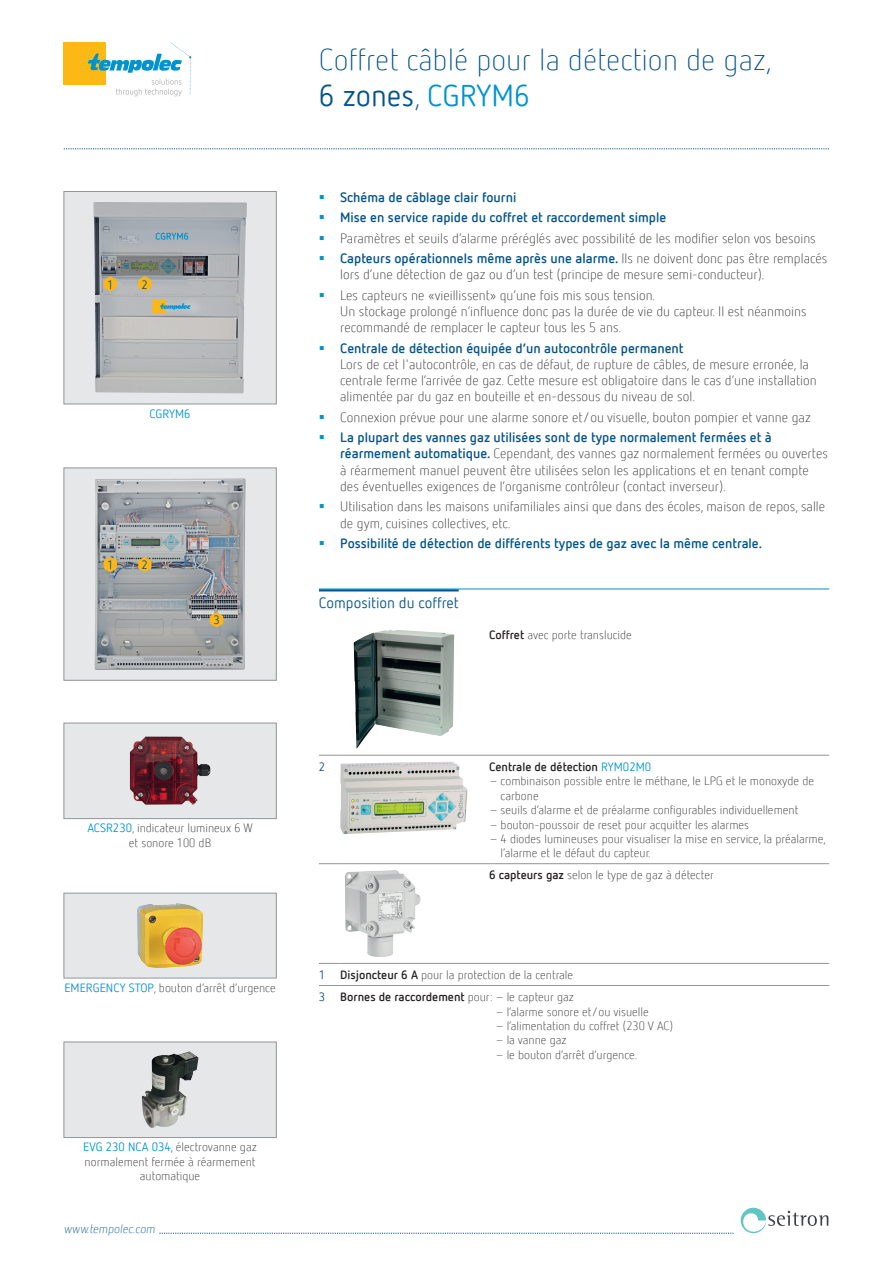
<style>
.page{position:relative;width:893px;height:1263px;background:#fff}
.page>*{position:absolute;margin:0;border:0;box-sizing:border-box;transform-origin:0 0}
.Titre{font:300 30px/36px "Netto Offc Pro";color:#045389}
.Sous-titre{font:15px "Netto Offc Pro";color:#045389}
.Retrait{font:300 13.5px/16.2px "Netto Offc Pro";color:#231f20}
.t1{font:700 13.5px "Netto Offc Pro";color:#045389}
.Tableau{font:300 12px/14.4px "Netto Offc Pro";color:#231f20}
.Légende{font:300 12px/14.4px "Netto Offc Pro";color:#231f20;text-align:center}
.Tableau-2{font:700 12px "Netto Offc Pro";color:#231f20}
.t2{font:300 12px "Netto Offc Pro";color:#045389}
.Tableau-3{font:12px "Netto Offc Pro";color:#045389}
.Légende-2{font:12px "Netto Offc Pro";color:#0093d0}
.s1{font-weight:400}
.s2{font-weight:400;color:#0093d0}
.s3{font-weight:700;color:#045389}
.s4{font-weight:700}
.s5{font-weight:300}
</style>
<div class="page">
<svg style="left:159px;top:1233px;width:574px;height:1px"></svg>
<svg style="left:741px;top:1208px;width:87px;height:25px"></svg>
<div style="left:64px;top:43px;width:42px;height:42px;background:#fcb814"></div>
<svg style="left:88px;top:43px;width:103px;height:53px"></svg>
<svg style="left:64px;top:148px;width:765px;height:1px"></svg>
<div style="left:64px;top:468px;width:212px;height:212px;background:#e6e7e9"></div>
<img style="left:95px;top:478px;width:151px;height:192px">
<div style="left:64px;top:468px;width:212px;height:212px;border:1px solid #939598"></div>
<hr style="left:319px;top:589px;width:510px;height:1px;background:#0093d0">
<hr style="left:319px;top:589px;width:140px;height:2px;background:#045389">
<svg style="left:319px;top:755px;width:21px;height:1px"></svg>
<hr style="left:340px;top:755px;width:149px;height:1px;background:#939598">
<hr style="left:489px;top:755px;width:340px;height:1px;background:#939598">
<svg style="left:319px;top:863px;width:21px;height:1px"></svg>
<hr style="left:340px;top:863px;width:149px;height:1px;background:#939598">
<hr style="left:489px;top:863px;width:340px;height:1px;background:#939598">
<svg style="left:319px;top:963px;width:21px;height:1px"></svg>
<hr style="left:340px;top:963px;width:149px;height:1px;background:#939598">
<hr style="left:489px;top:963px;width:340px;height:1px;background:#939598">
<svg style="left:319px;top:985px;width:21px;height:1px"></svg>
<hr style="left:340px;top:985px;width:149px;height:1px;background:#939598">
<hr style="left:489px;top:985px;width:340px;height:1px;background:#939598">
<img style="left:354px;top:630px;width:100px;height:119px">
<img style="left:340px;top:761px;width:128px;height:73px">
<img style="left:345px;top:870px;width:76px;height:87px">
<svg style="left:104px;top:557px;width:13px;height:15px"></svg>
<svg style="left:138px;top:557px;width:13px;height:15px"></svg>
<svg style="left:210px;top:612px;width:13px;height:15px"></svg>
<div style="left:64px;top:723px;width:212px;height:96px;background:#e6e7e9"></div>
<img style="left:130px;top:737px;width:80px;height:68px">
<div style="left:64px;top:723px;width:212px;height:96px;border:1px solid #939598"></div>
<div style="left:64px;top:893px;width:212px;height:85px;background:#e6e7e9"></div>
<img style="left:138px;top:904px;width:65px;height:63px">
<div style="left:64px;top:893px;width:212px;height:85px;border:1px solid #939598"></div>
<div style="left:64px;top:1042px;width:212px;height:95px;background:#e6e7e9"></div>
<img style="left:145px;top:1051px;width:44px;height:45px">
<div style="left:64px;top:1042px;width:212px;height:96px;border:1px solid #939598"></div>
<div style="left:64px;top:191px;width:212px;height:213px;background:#e6e7e9"></div>
<img style="left:93px;top:202px;width:154px;height:191px">
<div style="left:64px;top:191px;width:212px;height:213px;border:1px solid #939598"></div>
<svg style="left:104px;top:276px;width:13px;height:15px"></svg>
<svg style="left:138px;top:276px;width:13px;height:15px"></svg>
<p class="Tableau-3" style="left:107px;top:277px;width:8px">1</p>
<p class="Tableau-3" style="left:142px;top:277px;width:8px">2</p>
<p class="Légende-2" style="left:149px;top:406px;width:43px">CGRYM6</p>
<p class="Tableau-3" style="left:107px;top:557px;width:8px">1</p>
<p class="Tableau-3" style="left:142px;top:557px;width:8px">2</p>
<p class="Tableau-3" style="left:213px;top:612px;width:8px">3</p>
<p class="Titre" style="left:319px;top:41px;width:454px">Coffret câblé pour la détection de gaz,<br><span class="s1">6 zones</span>, <span class="s2">CGRYM6</span></p>
<p class="t1" style="left:340px;top:188px;width:178px">Schéma de câblage clair fourni</p>
<p class="t1" style="left:340px;top:209px;width:328px">Mise en service rapide du coffret et raccordement simple</p>
<p class="Retrait" style="left:340px;top:230px;width:477px">Paramètres et seuils d’alarme préréglés avec possibilité de les modifier selon vos besoins</p>
<p class="Retrait" style="left:340px;top:250px;width:489px"><span class="s3">Capteurs opérationnels même après une alarme.</span> Ils ne doivent donc pas être remplacés lors d’une détection de gaz ou d’un test (principe de mesure semi-conducteur).</p>
<p class="Retrait" style="left:340px;top:287px;width:317px">Les capteurs ne «vieillissent» qu’une fois mis sous tension.</p>
<p class="Retrait" style="left:340px;top:303px;width:468px">Un stockage prolongé n’influence donc pas la durée de vie du capteur. Il est néanmoins recommandé de remplacer le capteur tous les 5 ans.</p>
<p class="t1" style="left:340px;top:339px;width:345px">Centrale de détection équipée d’un autocontrôle permanent</p>
<p class="Retrait" style="left:340px;top:356px;width:478px">Lors de cet l'autocontrôle, en cas de défaut, de rupture de câbles, de mesure erronée, la centrale ferme l’arrivée de gaz. Cette mesure est obligatoire dans le cas d’une installation alimentée par du gaz en bouteille et en-dessous du niveau de sol.</p>
<p class="Retrait" style="left:340px;top:409px;width:472px">Connexion prévue pour une alarme sonore et/ou visuelle, bouton pompier et vanne gaz</p>
<p class="Retrait" style="left:340px;top:429px;width:489px"><span class="s3">La plupart des vannes gaz utilisées sont de type normalement fermées et à réarmement automatique.</span> Cependant, des vannes gaz normalement fermées ou ouvertes à réarmement manuel peuvent être utilisées selon les applications et en tenant compte des éventuelles exigences de l’organisme contrôleur (contact inverseur).</p>
<p class="Retrait" style="left:340px;top:498px;width:487px">Utilisation dans les maisons unifamiliales ainsi que dans des écoles, maison de repos, salle de gym, cuisines collectives, etc.</p>
<p class="t1" style="left:340px;top:534px;width:424px">Possibilité de détection de différents types de gaz avec la même centrale.</p>
<p class="Sous-titre" style="left:319px;top:593px;width:141px">Composition du coffret</p>
<p class="Tableau" style="left:489px;top:627px;width:144px"><span class="s4">Coffret</span> avec porte translucide</p>
<p class="Légende" style="left:87px;top:820px;width:167px"><span class="s2">ACSR230</span>, indicateur lumineux 6 W et sonore 100 dB</p>
<p class="Légende" style="left:64px;top:980px;width:213px"><span class="s2">EMERGENCY STOP</span>, bouton d’arrêt d’urgence</p>
<p class="Légende" style="left:83px;top:1139px;width:175px"><span class="s2">EVG 230 NCA 034</span>, électrovanne gaz normalement fermée à réarmement automatique</p>
<p class="t2" style="left:64px;top:1221px;width:95px">www.tempolec.com</p>
<p class="Tableau-3" style="left:319px;top:759px;width:8px">2</p>
<p class="Tableau-2" style="left:489px;top:759px;width:164px">Centrale de détection <span class="s2">RYM02M0</span></p>
<p class="Tableau" style="left:501px;top:774px;width:315px;text-indent:-12px">– combinaison possible entre le méthane, le LPG et le monoxyde de carbone</p>
<p class="Tableau" style="left:489px;top:802px;width:311px">– seuils d’alarme et de préalarme configurables individuellement</p>
<p class="Tableau" style="left:489px;top:817px;width:262px">– bouton-poussoir de reset pour acquitter les alarmes</p>
<p class="Tableau" style="left:501px;top:831px;width:327px;text-indent:-12px">– 4 diodes lumineuses pour visualiser la mise en service, la préalarme, l’alarme et le défaut du capteur.</p>
<p class="Tableau" style="left:489px;top:868px;width:226px"><span class="s4">6 capteurs gaz</span> selon le type de gaz à détecter</p>
<p class="Tableau-3" style="left:319px;top:967px;width:8px">1</p>
<p class="Tableau" style="left:340px;top:967px;width:235px"><span class="s4">Disjoncteur 6 A</span> pour la protection de la centrale</p>
<p class="Tableau-3" style="left:319px;top:989px;width:8px">3</p>
<p class="Tableau-2" style="left:340px;top:989px;width:235px">Bornes de raccordement <span class="s5">pour: – le capteur gaz</span></p>
<p class="Tableau" style="left:495px;top:1004px;width:155px">– l’alarme sonore et/ou visuelle</p>
<p class="Tableau" style="left:495px;top:1018px;width:180px">– l’alimentation du coffret (230 V AC)</p>
<p class="Tableau" style="left:495px;top:1033px;width:73px">– la vanne gaz</p>
<p class="Tableau" style="left:495px;top:1047px;width:144px">– le bouton d’arrêt d’urgence.</p>
</div>
